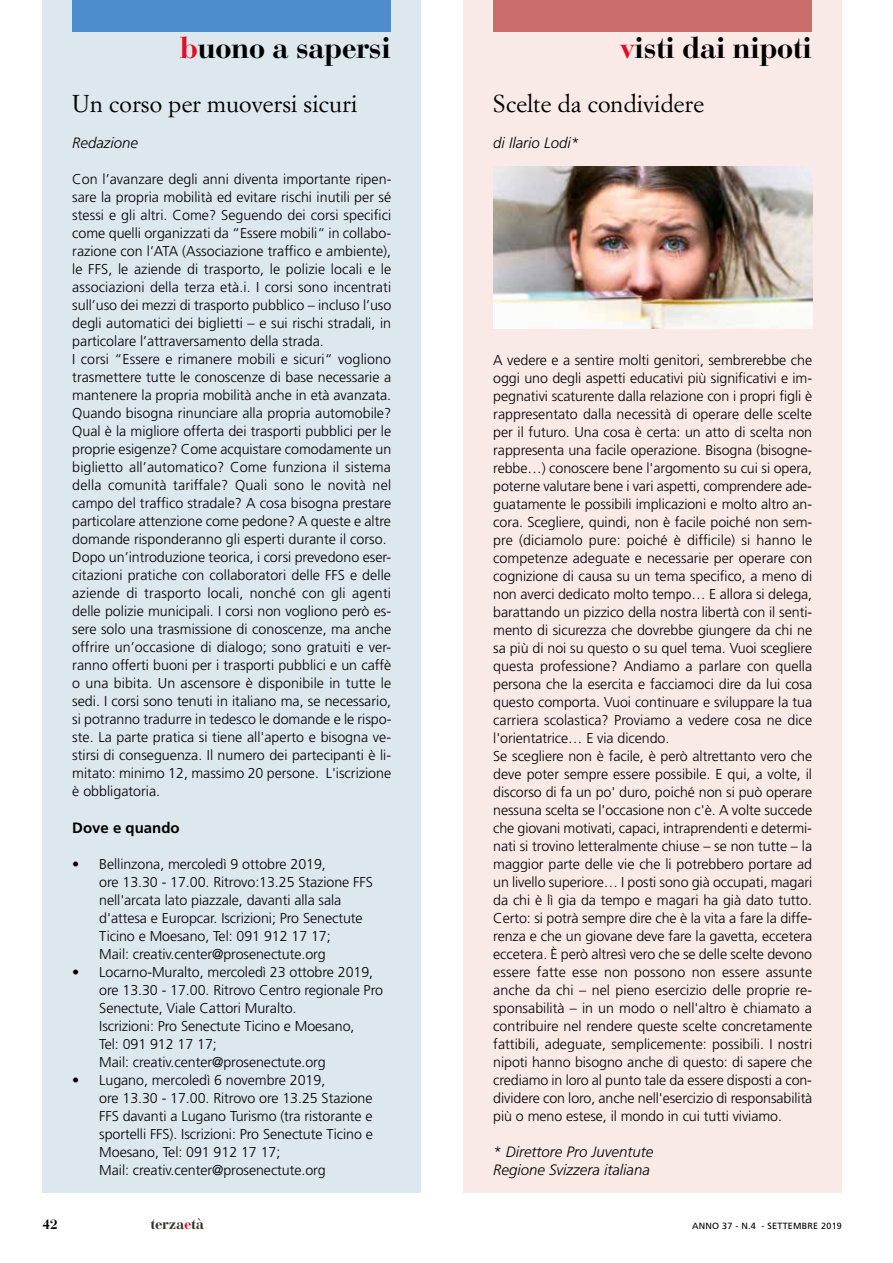
<style>
.page{position:relative;width:893px;height:1263px;background:#fff}
.page>*{position:absolute;margin:0;border:0;box-sizing:border-box;transform-origin:0 0}
.t1{font:700 30px "Bauer Bodoni Std";letter-spacing:-.025em;color:#000}
.t2{font:24px "Simoncini Garamond Std";color:#000}
.t3{font:italic 300 15px/18px "Frutiger LT Std";color:#000}
.t4{font:700 15px "Frutiger LT Std";color:#000}
.t5{font:700 15px "Bauer Bodoni Std";letter-spacing:-.025em;color:#312e2c}
.t6{font:300 14.25px/18px "Frutiger LT Std";letter-spacing:-.005em;color:#000}
.t7{font:700 13.5px "Bauer Bodoni Std";color:#000}
.t8{font:9px "Frutiger LT Std";letter-spacing:.025em;color:#000}
.s1{color:#e30e22}
</style>
<div class="page">
<div style="left:463px;top:0;width:379px;height:1192px;background:#f9e9e7"></div>
<div style="left:493px;top:0;width:319px;height:32px;background:#ca6d6b"></div>
<div style="left:43px;top:0;width:378px;height:1192px;background:#dde7ee"></div>
<div style="left:72px;top:0;width:319px;height:32px;background:#4d8dce"></div>
<img style="left:493px;top:166px;width:319px;height:162px">
<h1 class="t1" style="left:180px;top:30px;width:213px"><span class="s1">b</span>uono a sapersi</h1>
<h1 class="t1" style="left:620px;top:30px;width:194px"><span class="s1">v</span>isti dai nipoti</h1>
<h2 class="t2" style="left:72px;top:89px;width:286px">Un corso per muoversi sicuri</h2>
<h2 class="t2" style="left:493px;top:89px;width:212px">Scelte da condividere</h2>
<p class="t3" style="left:72px;top:134px;width:67px">Redazione</p>
<p class="t3" style="left:493px;top:134px;width:87px">di Ilario Lodi*</p>
<p class="t6" style="left:72px;top:171px;width:321px">Con l’avanzare degli anni diventa importante ripen&shy;sare la propria mobilità ed evitare rischi inutili per sé stessi e gli altri. Come? Seguendo dei corsi specifici come quelli organizzati da “Essere mobili“ in collabo&shy;razione con l’ATA (Associazione traffico e ambiente), le FFS, le aziende di trasporto, le polizie locali e le associazioni della terza età.i. I corsi sono incentrati sull’uso dei mezzi di trasporto pubblico – incluso l’uso degli automatici dei biglietti – e sui rischi stradali, in particolare l’attraversamento della strada.<br>I corsi “Essere e rimanere mobili e sicuri“ vogliono trasmettere tutte le conoscenze di base necessarie a mantenere la propria mobilità anche in età avanzata.<br>Quando bisogna rinunciare alla propria automobile?<br>Qual è la migliore offerta dei trasporti pubblici per le proprie esigenze? Come acquistare comodamente un biglietto all’automatico? Come funziona il sistema della comunità tariffale? Quali sono le novità nel campo del traffico stradale? A cosa bisogna prestare particolare attenzione come pedone? A queste e altre domande risponderanno gli esperti durante il corso.<br>Dopo un’introduzione teorica, i corsi prevedono eser&shy;citazioni pratiche con collaboratori delle FFS e delle aziende di trasporto locali, nonché con gli agenti delle polizie municipali. I corsi non vogliono però es&shy;sere solo una trasmissione di conoscenze, ma anche offrire un’occasione di dialogo; sono gratuiti e ver&shy;ranno offerti buoni per i trasporti pubblici e un caffè o una bibita. Un ascensore è disponibile in tutte le sedi. I corsi sono tenuti in italiano ma, se necessario, si potranno tradurre in tedesco le domande e le rispo&shy;ste. La parte pratica si tiene all'aperto e bisogna ve&shy;stirsi di conseguenza. Il numero dei partecipanti è li&shy;mitato: minimo 12, massimo 20 persone. L'iscrizione è obbligatoria.</p>
<p class="t4" style="left:72px;top:818px;width:109px">Dove e quando</p>
<p class="t6" style="left:99px;top:855px;width:275px;text-indent:-27px">• Bellinzona, mercoledì 9 ottobre 2019,<br>ore 13.30 - 17.00. Ritrovo:13.25 Stazione FFS nell'arcata lato piazzale, davanti alla sala d'attesa e Europcar. Iscrizioni; Pro Senectute Ticino e Moesano, Tel: 091 912 17 17;<br>Mail: creativ.center@prosenectute.org</p>
<p class="t6" style="left:99px;top:963px;width:285px;text-indent:-27px">• Locarno-Muralto, mercoledì 23 ottobre 2019, ore 13.30 - 17.00. Ritrovo Centro regionale Pro Senectute, Viale Cattori Muralto.<br>Iscrizioni: Pro Senectute Ticino e Moesano,<br>Tel: 091 912 17 17;<br>Mail: creativ.center@prosenectute.org</p>
<p class="t6" style="left:99px;top:1071px;width:275px;text-indent:-27px">• Lugano, mercoledì 6 novembre 2019,<br>ore 13.30 - 17.00. Ritrovo ore 13.25 Stazione FFS davanti a Lugano Turismo (tra ristorante e sportelli FFS). Iscrizioni: Pro Senectute Ticino e Moesano, Tel: 091 912 17 17;<br>Mail: creativ.center@prosenectute.org</p>
<p class="t6" style="left:493px;top:351px;width:321px">A vedere e a sentire molti genitori, sembrerebbe che oggi uno degli aspetti educativi più significativi e im&shy;pegnativi scaturente dalla relazione con i propri figli è rappresentato dalla necessità di operare delle scelte per il futuro. Una cosa è certa: un atto di scelta non rappresenta una facile operazione. Bisogna (bisogne&shy;rebbe…) conoscere bene l'argomento su cui si opera, poterne valutare bene i vari aspetti, comprendere ade&shy;guatamente le possibili implicazioni e molto altro an&shy;cora. Scegliere, quindi, non è facile poiché non sem&shy;pre (diciamolo pure: poiché è difficile) si hanno le competenze adeguate e necessarie per operare con cognizione di causa su un tema specifico, a meno di non averci dedicato molto tempo… E allora si delega, barattando un pizzico della nostra libertà con il senti&shy;mento di sicurezza che dovrebbe giungere da chi ne sa più di noi su questo o su quel tema. Vuoi scegliere questa professione? Andiamo a parlare con quella persona che la esercita e facciamoci dire da lui cosa questo comporta. Vuoi continuare e sviluppare la tua carriera scolastica? Proviamo a vedere cosa ne dice l'orientatrice… E via dicendo.<br>Se scegliere non è facile, è però altrettanto vero che deve poter sempre essere possibile. E qui, a volte, il discorso di fa un po' duro, poiché non si può operare nessuna scelta se l'occasione non c'è. A volte succede che giovani motivati, capaci, intraprendenti e determi&shy;nati si trovino letteralmente chiuse – se non tutte – la maggior parte delle vie che li potrebbero portare ad un livello superiore… I posti sono già occupati, magari da chi è lì gia da tempo e magari ha già dato tutto.<br>Certo: si potrà sempre dire che è la vita a fare la diffe&shy;renza e che un giovane deve fare la gavetta, eccetera eccetera. È però altresì vero che se delle scelte devono essere fatte esse non possono non essere assunte anche da chi – nel pieno esercizio delle proprie re&shy;sponsabilità – in un modo o nell'altro è chiamato a contribuire nel rendere queste scelte concretamente fattibili, adeguate, semplicemente: possibili. I nostri nipoti hanno bisogno anche di questo: di sapere che crediamo in loro al punto tale da essere disposti a con&shy;dividere con loro, anche nell'esercizio di responsabilità più o meno estese, il mondo in cui tutti viviamo.</p>
<p class="t3" style="left:493px;top:1142px;width:162px">* Direttore Pro Juventute<br>Regione Svizzera italiana</p>
<p class="t7" style="left:43px;top:1216px;width:17px">42</p>
<p class="t5" style="left:150px;top:1214px;width:55px">terza<span class="s1">e</span>tà</p>
<p class="t8" style="left:692px;top:1220px;width:151px">ANNO 37 - N.4 - SETTEMBRE 2019</p>
</div>
